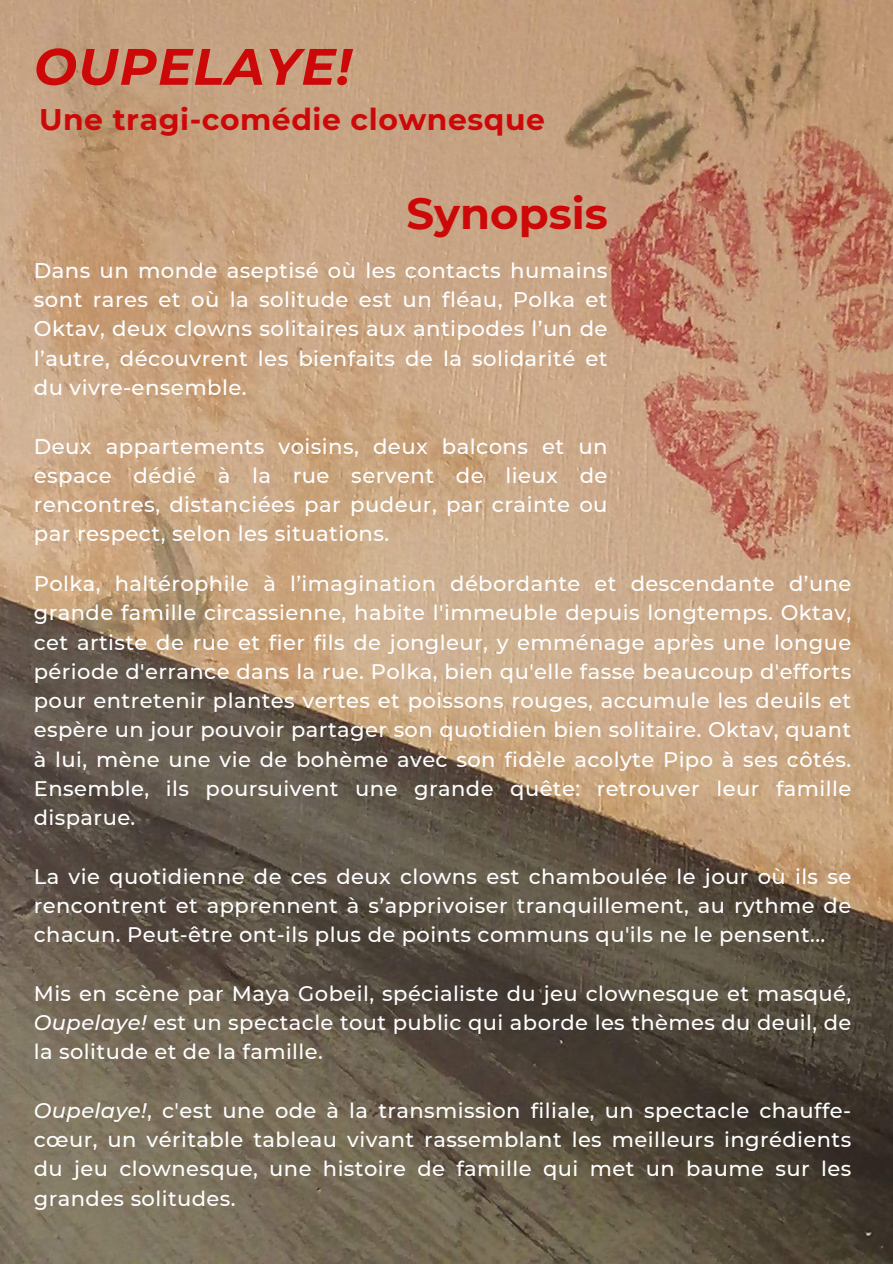
<style>
.page{position:relative;width:893px;height:1264px;background:#fff}
.page>*{position:absolute;margin:0;border:0;box-sizing:border-box;transform-origin:0 0}
.t1{font:italic 700 51.15px "Montserrat";letter-spacing:.02em;color:#cd0808}
.t2{font:700 43.5px "Montserrat";color:#cd0808}
.t3{font:700 29.85px "Montserrat";letter-spacing:.02em;color:#cd0808}
.t4{font:500 21.15px/29.2px "Montserrat";letter-spacing:.02em;color:#fff;text-align:justify}
.t5{font:500 21px/29.2px "Montserrat";letter-spacing:.02em;color:#fff;text-align:justify}
.s1{font-style:italic}
</style>
<div class="page">
<img style="left:0;top:0;width:892px;height:1263px">
<p class="t1" style="left:34px;top:35px;width:319px">OUPELAYE!</p>
<p class="t3" style="left:39px;top:102px;width:507px">Une tragi-comédie clownesque</p>
<p class="t2" style="left:406px;top:187px;width:203px">Synopsis</p>
<p class="t4" style="left:34px;top:256px;width:575px">Dans un monde aseptisé où les contacts humains sont rares et où la solitude est un fléau, Polka et Oktav, deux clowns solitaires aux antipodes l’un de l’autre, découvrent les bienfaits de la solidarité et du vivre-ensemble.</p>
<p class="t4" style="left:34px;top:431px;width:575px">Deux appartements voisins, deux balcons et un espace dédié à la rue servent de lieux de rencontres, distanciées par pudeur, par crainte ou par respect, selon les situations.</p>
<p class="t5" style="left:34px;top:569px;width:818px">Polka, haltérophile à l’imagination débordante et descendante d’une grande famille circassienne, habite l'immeuble depuis longtemps. Oktav, cet artiste de rue et fier fils de jongleur, y emménage après une longue période d'errance dans la rue. Polka, bien qu'elle fasse beaucoup d'efforts pour entretenir plantes vertes et poissons rouges, accumule les deuils et espère un jour pouvoir partager son quotidien bien solitaire. Oktav, quant à lui, mène une vie de bohème avec son fidèle acolyte Pipo à ses côtés.<br>Ensemble, ils poursuivent une grande quête: retrouver leur famille disparue.</p>
<p class="t5" style="left:34px;top:861px;width:818px">La vie quotidienne de ces deux clowns est chamboulée le jour où ils se rencontrent et apprennent à s’apprivoiser tranquillement, au rythme de chacun. Peut-être ont-ils plus de points communs qu'ils ne le pensent...</p>
<p class="t5" style="left:34px;top:978px;width:818px">Mis en scène par Maya Gobeil, spécialiste du jeu clownesque et masqué, <span class="s1">Oupelaye!</span> est un spectacle tout public qui aborde les thèmes du deuil, de la solitude et de la famille.</p>
<p class="t5" style="left:34px;top:1095px;width:818px"><span class="s1">Oupelaye!</span>, c'est une ode à la transmission filiale, un spectacle chauffe&shy;cœur, un véritable tableau vivant rassemblant les meilleurs ingrédients du jeu clownesque, une histoire de famille qui met un baume sur les grandes solitudes.</p>
</div>
